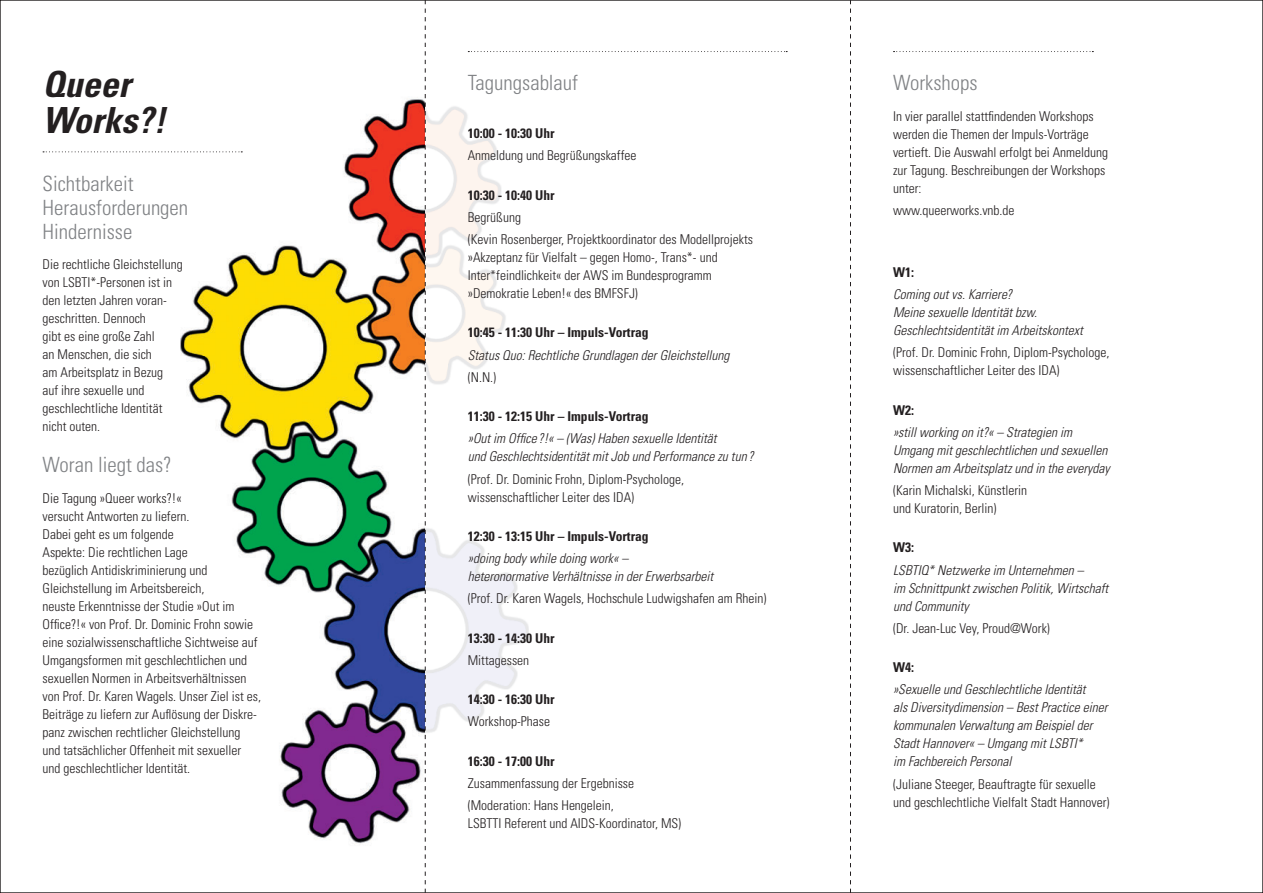
<style>
.page{position:relative;width:1263px;height:893px;background:#fff}
.page>*{position:absolute;margin:0;border:0;box-sizing:border-box;transform-origin:0 0}
.t1{font:italic 700 condensed 36px/36px "Univers";color:#231f20}
.t2{font:300 condensed 21px/24px "Univers";color:#808285}
.t3{font:300 condensed 13.5px/18px "Univers";color:#231f20}
.t4{font:italic 300 condensed 13.5px/18px "Univers";color:#231f20}
.t5{font:700 condensed 13.5px "Univers";color:#231f20}
</style>
<div class="page">
<img style="left:164px;top:85px;width:261px;height:782px">
<svg style="left:426px;top:51px;width:103px;height:682px"></svg>
<svg style="left:468px;top:51px;width:319px;height:1px"></svg>
<svg style="left:893px;top:51px;width:200px;height:1px"></svg>
<svg style="left:43px;top:151px;width:199px;height:1px"></svg>
<svg style="left:425px;top:0;width:1px;height:893px"></svg>
<svg style="left:850px;top:0;width:1px;height:893px"></svg>
<h1 class="t1" style="left:43px;top:66px;width:125px">Queer<br>Works?!</h1>
<h2 class="t2" style="left:43px;top:173px;width:147px">Sichtbarkeit<br>Herausforderungen<br>Hindernisse</h2>
<p class="t3" style="left:43px;top:257px;width:142px">Die rechtliche Gleichstellung von LSBTI*-Personen ist in den letzten Jahren voran&shy;geschritten. Dennoch<br>gibt es eine große Zahl<br>an Menschen, die sich<br>am Arbeitsplatz in Bezug<br>auf ihre sexuelle und geschlechtliche Identität nicht outen.</p>
<h2 class="t2" style="left:43px;top:455px;width:131px">Woran liegt das?</h2>
<p class="t3" style="left:43px;top:491px;width:220px">Die Tagung »Queer works?!«<br>versucht Antworten zu liefern.<br>Dabei geht es um folgende<br>Aspekte: Die rechtlichen Lage<br>bezüglich Antidiskriminierung und Gleichstellung im Arbeitsbereich,<br>neuste Erkenntnisse der Studie »Out im Office?!« von Prof. Dr. Dominic Frohn sowie eine sozialwissenschaftliche Sichtweise auf Umgangsformen mit geschlechtlichen und sexuellen Normen in Arbeitsverhältnissen von Prof. Dr. Karen Wagels. Unser Ziel ist es, Beiträge zu liefern zur Auflösung der Diskre&shy;panz zwischen rechtlicher Gleichstellung und tatsächlicher Offenheit mit sexueller und geschlechtlicher Identität.</p>
<h2 class="t2" style="left:468px;top:73px;width:112px">Tagungsablauf</h2>
<p class="t5" style="left:468px;top:128px;width:88px">10:00 - 10:30 Uhr</p>
<p class="t3" style="left:468px;top:148px;width:170px">Anmeldung und Begrüßungskaffee</p>
<p class="t5" style="left:468px;top:190px;width:88px">10:30 - 10:40 Uhr</p>
<p class="t3" style="left:468px;top:207px;width:287px;line-height:22.2px">Begrüßung<br>(Kevin Rosenberger, Projektkoordinator des Modellprojekts</p>
<p class="t3" style="left:468px;top:250px;width:251px">»Akzeptanz für Vielfalt – gegen Homo-, Trans*- und<br>Inter*feindlichkeit« der AWS im Bundesprogramm »Demokratie Leben!« des BMFSFJ)</p>
<p class="t5" style="left:468px;top:327px;width:182px">10:45 - 11:30 Uhr – Impuls-Vortrag</p>
<p class="t4" style="left:468px;top:347px;width:263px">Status Quo: Rechtliche Grundlagen der Gleichstellung</p>
<p class="t3" style="left:468px;top:369px;width:30px">(N.N.)</p>
<p class="t5" style="left:468px;top:411px;width:182px">11:30 - 12:15 Uhr – Impuls-Vortrag</p>
<p class="t4" style="left:468px;top:431px;width:287px">»Out im Office ?!« – (Was) Haben sexuelle Identität<br>und Geschlechtsidentität mit Job und Performance zu tun ?</p>
<p class="t3" style="left:468px;top:471px;width:218px">(Prof. Dr. Dominic Frohn, Diplom-Psychologe, wissenschaftlicher Leiter des IDA)</p>
<p class="t5" style="left:468px;top:531px;width:182px">12:30 - 13:15 Uhr – Impuls-Vortrag</p>
<p class="t4" style="left:468px;top:550px;width:247px">»doing body while doing work« –<br>hetero normative Verhältnisse in der Erwerbsarbeit</p>
<p class="t3" style="left:468px;top:591px;width:300px">(Prof. Dr. Karen Wagels, Hochschule Ludwigshafen am Rhein)</p>
<p class="t5" style="left:468px;top:633px;width:88px">13:30 - 14:30 Uhr</p>
<p class="t3" style="left:468px;top:652px;width:63px">Mittagessen</p>
<p class="t5" style="left:468px;top:694px;width:88px">14:30 - 16:30 Uhr</p>
<p class="t3" style="left:468px;top:714px;width:84px">Workshop-Phase</p>
<p class="t5" style="left:468px;top:756px;width:88px">16:30 - 17:00 Uhr</p>
<p class="t3" style="left:468px;top:773px;width:168px;line-height:22.2px">Zusammenfassung der Ergebnisse (Moderation: Hans Hengelein,</p>
<p class="t3" style="left:468px;top:816px;width:215px">LSBTTI Referent und AIDS-Koordinator, MS)</p>
<h2 class="t2" style="left:893px;top:73px;width:86px">Workshops</h2>
<p class="t3" style="left:893px;top:109px;width:217px">In vier parallel stattfindenden Workshops werden die Themen der Impuls-Vorträge vertieft. Die Auswahl erfolgt bei Anmeldung zur Tagung. Beschreibungen der Workshops unter:</p>
<p class="t3" style="left:893px;top:203px;width:123px">www.queerworks.vnb.de</p>
<p class="t5" style="left:893px;top:267px;width:22px">W1:</p>
<p class="t4" style="left:893px;top:286px;width:191px">Coming out vs. Karriere?<br>Meine sexuelle Identität bzw.<br>Geschlechtsidentität im Arbeitskontext</p>
<p class="t3" style="left:893px;top:345px;width:218px">(Prof. Dr. Dominic Frohn, Diplom-Psychologe, wissenschaftlicher Leiter des IDA)</p>
<p class="t5" style="left:893px;top:405px;width:22px">W2:</p>
<p class="t4" style="left:893px;top:424px;width:218px">»still working on it?« – Strategien im<br>Umgang mit geschlechtlichen und sexuellen<br>Normen am Arbeitsplatz und in the everyday</p>
<p class="t3" style="left:893px;top:483px;width:136px">(Karin Michalski, Künstlerin und Kuratorin, Berlin)</p>
<p class="t5" style="left:893px;top:542px;width:22px">W3:</p>
<p class="t4" style="left:893px;top:562px;width:217px">LSBTIQ* Netzwerke im Unternehmen –<br>im Schnittpunkt zwischen Politik, Wirtschaft und Community</p>
<p class="t3" style="left:893px;top:620px;width:158px">(Dr. Jean-Luc Vey, Proud@Work)</p>
<p class="t5" style="left:893px;top:662px;width:22px">W4:</p>
<p class="t4" style="left:893px;top:682px;width:216px">»Sexuelle und Geschlechtliche Identität<br>als Diversitydimension – Best Practice einer kommunalen Verwaltung am Beispiel der Stadt Hannover« – Umgang mit LSBTI*<br>im Fachbereich Personal</p>
<p class="t3" style="left:893px;top:776px;width:218px">(Juliane Steeger, Beauftragte für sexuelle und geschlechtliche Vielfalt Stadt Hannover)</p>
</div>
